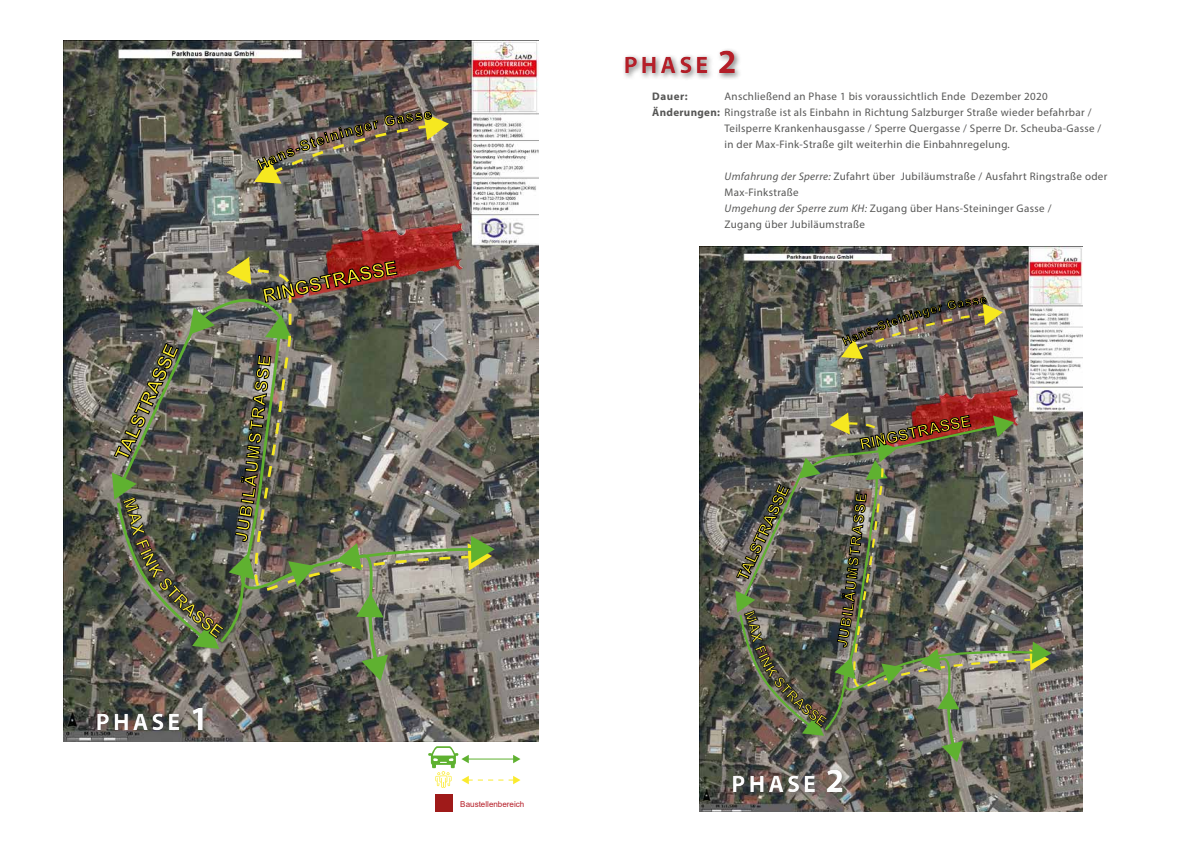
<style>
.page{position:relative;width:1191px;height:842px;background:#fff}
.page>*{position:absolute;margin:0;border:0;box-sizing:border-box;transform-origin:0 0}
.t1{font:700 24px "Myriad Pro";letter-spacing:.13em;color:#fff}
.t2{font:700 24px "Myriad Pro";letter-spacing:.13em;color:#b61f29}
.t3{font:700 19px "Arial";color:#faea2e}
.t4{font:700 17.2px "Arial";color:#faea2e}
.t5{font:700 15.7px "Arial";color:#faea2e}
.t6{font:700 14.2px "Arial";color:#faea2e}
.t7{font:11px/16px "Myriad Pro";letter-spacing:.03em;color:#575756}
.t8{font:700 11px "Myriad Pro";letter-spacing:.05em;color:#575756}
.t9{font:8.1px "Arial";color:#b61f29}
.s1{font-size:34px}
.s2{font-weight:700}
.s3{font-style:italic}
</style>
<div class="page">
<img style="left:63px;top:41px;width:475px;height:700px">
<img style="left:63px;top:97px;width:476px;height:304px">
<div style="left:595px;top:34px;width:172px;height:51px;background:#000;opacity:.5"></div>
<svg style="left:428px;top:746px;width:92px;height:42px"></svg>
<div style="left:435px;top:794px;width:18px;height:18px;background:#9f1a19"></div>
<div style="left:64px;top:691px;width:173px;height:51px;background:#000;opacity:.5"></div>
<div style="left:591px;top:0;width:9px;height:842px;background:#fff"></div>
<img style="left:699px;top:246px;width:383px;height:565px">
<img style="left:699px;top:291px;width:384px;height:238px">
<div style="left:700px;top:753px;width:175px;height:51px;background:#000;opacity:.5"></div>
<img style="left:254px;top:111px;width:195px;height:73px">
<img style="left:112px;top:257px;width:383px;height:424px">
<img style="left:841px;top:297px;width:162px;height:62px">
<img style="left:735px;top:412px;width:316px;height:350px">
<h2 class="t3" style="left:108px;top:453px;width:127px;rotate:-65deg">TALSTRASSE</h2>
<h2 class="t3" style="left:292px;top:276px;width:68px;rotate:-13deg">GSTRA</h2>
<h3 class="t4" style="left:244px;top:429px;width:65px;rotate:-83deg">TRASS</h3>
<h1 class="t1" style="left:96px;top:706px;width:114px">PHASE <span class="s1">1</span></h1>
<p class="t9" style="left:460px;top:798px;width:66px">Baustellenbereich</p>
<h1 class="t2" style="left:624px;top:49px;width:114px">PHASE <span class="s1">2</span></h1>
<p class="t8" style="left:652px;top:89px;width:37px">Dauer:</p>
<p class="t7" style="left:724px;top:88px;width:325px">Anschließend an Phase 1 bis voraussichtlich Ende Dezember 2020</p>
<p class="t7" style="left:652px;top:104px;width:441px"><span class="s2">Änderungen:</span> Ringstraße ist als Einbahn in Richtung Salzburger Straße wieder befahrbar /</p>
<p class="t7" style="left:724px;top:120px;width:378px">Teilsperre Krankenhausgasse / Sperre Quergasse / Sperre Dr. Scheuba-Gasse /</p>
<p class="t7" style="left:724px;top:136px;width:287px">in der Max-Fink-Straße gilt weiterhin die Einbahnregelung.</p>
<p class="t7" style="left:724px;top:168px;width:384px"><span class="s3">Umfahrung der Sperre:</span> Zufahrt über Jubiläumstraße / Ausfahrt Ringstraße oder Max-Finkstraße<br><span class="s3">Umgehung der Sperre zum KH:</span> Zugang über Hans-Steininger Gasse /<br>Zugang über Jubiläumstraße</p>
<h3 class="t5" style="left:731px;top:575px;width:105px;rotate:-65deg">TALSTRASSE</h3>
<h3 class="t5" style="left:883px;top:428px;width:56px;rotate:-13deg">GSTRA</h3>
<p class="t6" style="left:844px;top:554px;width:54px;rotate:-83deg">TRASS</p>
<h1 class="t1" style="left:731px;top:768px;width:114px">PHASE <span class="s1">2</span></h1>
</div>
